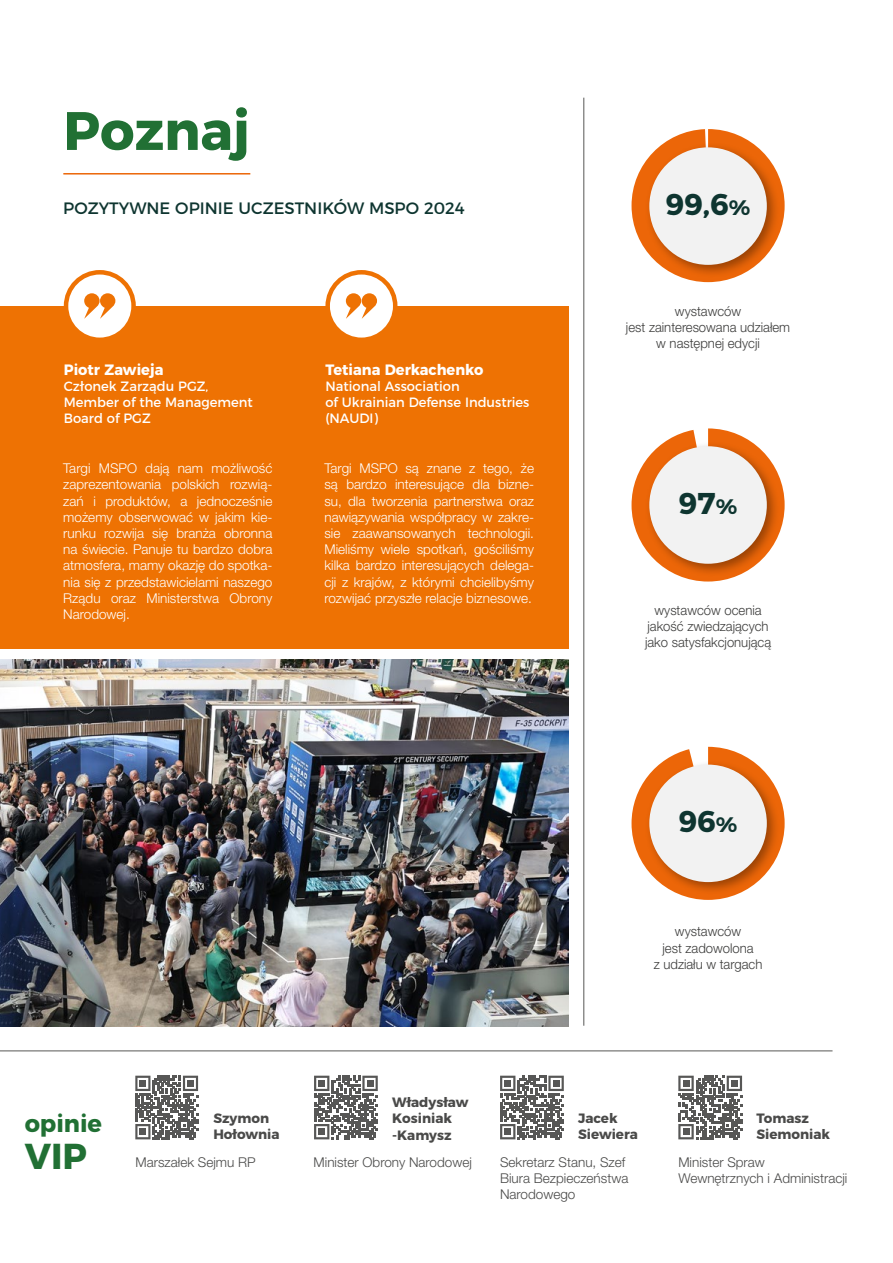
<style>
.page{position:relative;width:893px;height:1263px;background:#fff}
.page>*{position:absolute;margin:0;border:0;box-sizing:border-box;transform-origin:0 0}
.t1{font:700 54px "Montserrat";color:#217034}
.t2{font:700 36px "Montserrat";color:#217034}
.t3{font:700 30px "Montserrat";color:#0e3530}
.t4{font:700 24px "Montserrat";color:#217034}
.t5{font:16.5px "Montserrat";color:#0e3530}
.t6{font:700 15px "Montserrat";color:#fff}
.t7{font:300 13.5px/16.2px "Helvetica Neue LT Pro";color:#fff;text-align:justify}
.t8{font:300 13.5px/16.2px "Helvetica Neue LT Pro";color:#3c3c3b;text-align:center}
.t9{font:300 13.5px/16.2px "Helvetica Neue LT Pro";color:#4a4a49}
.t10{font:13.5px/16.2px "Montserrat";color:#fff}
.t11{font:700 13.5px/16.2px "Montserrat";color:#4a4a49}
.s1{font-size:21px}
</style>
<div class="page">
<div style="left:0;top:306px;width:568px;height:342px;background:#ee7203"></div>
<hr style="left:63px;top:173px;width:187px;height:2px;background:#ec6608">
<hr style="left:584px;top:98px;width:1px;height:928px;background:#575756">
<hr style="left:0;top:1051px;width:832px;height:1px;background:#575756">
<svg style="left:631px;top:747px;width:154px;height:153px"></svg>
<div style="left:644px;top:760px;width:136px;height:135px;background:#000;opacity:.35"></div>
<div style="left:649px;top:765px;width:118px;height:117px;background:#f2f2f2;border-radius:50%"></div>
<svg style="left:631px;top:428px;width:154px;height:153px"></svg>
<div style="left:644px;top:441px;width:136px;height:136px;background:#000;opacity:.35"></div>
<div style="left:649px;top:446px;width:118px;height:118px;background:#f2f2f2;border-radius:50%"></div>
<div style="left:631px;top:129px;width:154px;height:153px;background:#ec6608;border-radius:76px"></div>
<div style="left:644px;top:142px;width:136px;height:136px;background:#000;opacity:.35"></div>
<div style="left:649px;top:147px;width:118px;height:118px;background:#f2f2f2;border-radius:50%"></div>
<svg style="left:135px;top:1076px;width:63px;height:63px"></svg>
<div style="left:140px;top:1080px;width:6px;height:7px;background:#575756"></div>
<div style="left:187px;top:1080px;width:7px;height:7px;background:#575756"></div>
<div style="left:140px;top:1128px;width:6px;height:7px;background:#575756"></div>
<svg style="left:314px;top:1076px;width:64px;height:63px"></svg>
<div style="left:318px;top:1080px;width:7px;height:7px;background:#575756"></div>
<div style="left:367px;top:1080px;width:6px;height:7px;background:#575756"></div>
<div style="left:318px;top:1128px;width:7px;height:7px;background:#575756"></div>
<svg style="left:500px;top:1076px;width:64px;height:63px"></svg>
<div style="left:504px;top:1080px;width:7px;height:7px;background:#575756"></div>
<div style="left:553px;top:1080px;width:6px;height:7px;background:#575756"></div>
<div style="left:504px;top:1128px;width:7px;height:7px;background:#575756"></div>
<svg style="left:678px;top:1076px;width:64px;height:63px"></svg>
<div style="left:683px;top:1080px;width:6px;height:7px;background:#575756"></div>
<div style="left:731px;top:1080px;width:7px;height:7px;background:#575756"></div>
<div style="left:683px;top:1128px;width:6px;height:7px;background:#575756"></div>
<img style="left:0;top:659px;width:568px;height:367px">
<div style="left:66px;top:272px;width:68px;height:68px;background:#fff;border-radius:50%"></div>
<div style="left:64px;top:270px;width:72px;height:72px;border:4px solid #ee7203;border-radius:50%"></div>
<div style="left:328px;top:272px;width:67px;height:68px;background:#fff;border-radius:50%"></div>
<div style="left:325px;top:270px;width:72px;height:72px;border:4px solid #ee7203;border-radius:50%"></div>
<svg style="left:84px;top:293px;width:31px;height:26px"></svg>
<svg style="left:346px;top:293px;width:31px;height:26px"></svg>
<h1 class="t1" style="left:63px;top:86px;width:189px">Poznaj</h1>
<p class="t5" style="left:63px;top:194px;width:403px">POZYTYWNE OPINIE UCZESTNIKÓW MSPO 2024</p>
<p class="t6" style="left:64px;top:357px;width:101px">Piotr Zawieja</p>
<p class="t10" style="left:64px;top:377px;width:191px">Członek Zarządu PGZ,<br>Member of the Management<br>Board of PGZ</p>
<p class="t6" style="left:325px;top:357px;width:159px">Tetiana Derkachenko</p>
<p class="t10" style="left:325px;top:377px;width:205px">National Association<br>of Ukrainian Defense Industries (NAUDI)</p>
<p class="t7" style="left:63px;top:460px;width:211px">Targi MSPO dają nam możliwość zaprezentowania polskich rozwią&shy;zań i produktów, a jednocześnie możemy obserwować w jakim kie&shy;runku rozwija się branża obronna na świecie. Panuje tu bardzo dobra atmosfera, mamy okazję do spotka&shy;nia się z przedstawicielami naszego Rządu oraz Ministerstwa Obrony Narodowej.</p>
<p class="t7" style="left:324px;top:460px;width:211px">Targi MSPO są znane z tego, że są bardzo interesujące dla bizne&shy;su, dla tworzenia partnerstwa oraz nawiązywania współpracy w zakre&shy;sie zaawansowanych technologii.<br>Mieliśmy wiele spotkań, gościliśmy kilka bardzo interesujących delega&shy;cji z krajów, z którymi chcielibyśmy rozwijać przyszłe relacje biznesowe.</p>
<h3 class="t3" style="left:666px;top:180px;width:86px">99,6<span class="s1">%</span></h3>
<p class="t8" style="left:626px;top:302px;width:166px">wystawców<br>jest zainteresowana udziałem w następnej edycji</p>
<h3 class="t3" style="left:679px;top:478px;width:60px">97<span class="s1">%</span></h3>
<p class="t8" style="left:645px;top:602px;width:128px">wystawców ocenia jakość zwiedzających jako satysfakcjonującą</p>
<h3 class="t3" style="left:679px;top:797px;width:60px">96<span class="s1">%</span></h3>
<p class="t8" style="left:654px;top:923px;width:110px">wystawców<br>jest zadowolona<br>z udziału w targach</p>
<h3 class="t4" style="left:25px;top:1103px;width:79px">opinie</h3>
<h2 class="t2" style="left:25px;top:1127px;width:64px">VIP</h2>
<p class="t11" style="left:213px;top:1109px;width:68px">Szymon<br>Hołownia</p>
<p class="t9" style="left:136px;top:1153px;width:122px">Marszałek Sejmu RP</p>
<p class="t11" style="left:392px;top:1093px;width:78px">Władysław<br>Kosiniak -Kamysz</p>
<p class="t9" style="left:314px;top:1153px;width:160px">Minister Obrony Narodowej</p>
<p class="t11" style="left:578px;top:1109px;width:61px">Jacek<br>Siewiera</p>
<p class="t9" style="left:500px;top:1153px;width:130px">Sekretarz Stanu, Szef<br>Biura Bezpieczeństwa<br>Narodowego</p>
<p class="t11" style="left:756px;top:1109px;width:75px">Tomasz<br>Siemoniak</p>
<p class="t9" style="left:678px;top:1153px;width:171px">Minister Spraw<br>Wewnętrznych i Administracji</p>
</div>
